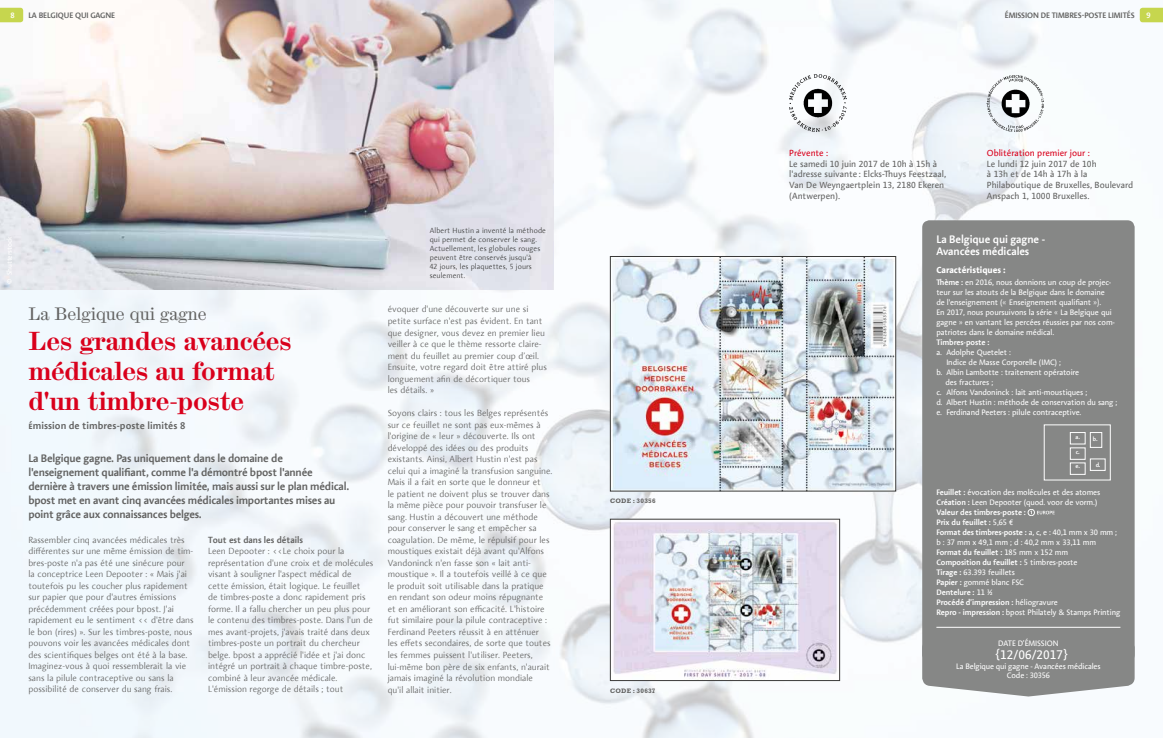
<style>
.page{position:relative;width:1163px;height:738px;background:#fff}
.page>*{position:absolute;margin:0;border:0;box-sizing:border-box;transform-origin:0 0}
.t1{font:700 23px/30px "Scotch Micro";letter-spacing:-.01em;color:#d9001b}
.t2{font:16px "Scotch Micro";letter-spacing:-.01em;color:#626261}
.t3{font:12.6px "Aroma No 2 LT Com";color:#fff}
.t4{font:600 11px/14px "Aroma No 2 LT Com";letter-spacing:-.02em;color:#626261}
.t5{font:600 11px/12px "Aroma No 2 LT Com";letter-spacing:-.01em;color:#fff}
.t6{font:600 10px "Aroma No 2 LT Com";letter-spacing:.005em;color:#626261}
.t7{font:300 9px/11.5px "Aroma No 2 LT Com";color:#626261}
.t8{font:9px/10.8px "Aroma No 2 LT Com";color:#626261}
.t9{font:9px "Aroma No 2 LT Com";color:#d9001b}
.t10{font:600 9px "Aroma No 2 LT Com";color:#626261}
.t11{font:700 9px "Aroma No 2 LT Com";color:#fff}
.t12{font:8px/10px "Aroma No 2 LT Com";letter-spacing:-.01em;color:#fff}
.t13{font:600 8px "Aroma No 2 LT Com";letter-spacing:-.01em;color:#626261}
.t14{font:600 8px "Aroma No 2 LT Com";letter-spacing:-.01em;color:#fff}
.t15{font:300 7.5px/9px "Aroma No 2 LT Com";letter-spacing:.015em;color:#3a3a39}
.t16{font:700 6.5px "Rockwell";letter-spacing:.03em;color:#626261}
.t17{font:600 6px "Aroma No 2 LT Com";color:#fff}
.s1{font-weight:600}
.s2{font-weight:300;font-size:9px}
</style>
<div class="page">
<img style="left:0;top:0;width:1162px;height:737px">
<svg style="left:1139px;top:8px;width:23px;height:14px"></svg>
<img style="left:0;top:0;width:553px;height:289px">
<svg style="left:0;top:8px;width:23px;height:14px"></svg>
<img style="left:789px;top:75px;width:56px;height:56px">
<div style="left:922px;top:220px;width:212px;height:441px;background:#868786;border-radius:7px"></div>
<svg style="left:1030px;top:510px;width:24px;height:4px"></svg>
<div style="left:1027px;top:509px;width:7px;height:6px;border:1px solid #fff;border-radius:50%"></div>
<div style="left:922px;top:640px;width:212px;height:45px;background:#868786;border-radius:7px"></div>
<img style="left:612px;top:258px;width:281px;height:230px">
<div style="left:610px;top:256px;width:285px;height:234px;border:1px solid #3a3a39"></div>
<img style="left:612px;top:520px;width:225px;height:158px">
<div style="left:610px;top:518px;width:229px;height:162px;border:1px solid #3a3a39"></div>
<div style="left:1043px;top:424px;width:67px;height:56px;border:1px solid #fff"></div>
<div style="left:1069px;top:432px;width:16px;height:12px;border:1px solid #fff"></div>
<div style="left:1069px;top:447px;width:16px;height:12px;border:1px solid #fff"></div>
<div style="left:1069px;top:462px;width:16px;height:12px;border:1px solid #fff"></div>
<div style="left:1089px;top:432px;width:12px;height:15px;border:1px solid #fff"></div>
<div style="left:1089px;top:458px;width:16px;height:12px;border:1px solid #fff"></div>
<hr style="left:936px;top:626px;width:184px;height:1px;background:#fff">
<img style="left:986px;top:76px;width:57px;height:55px">
<p class="t14" style="left:10px;top:10px;width:6px">8</p>
<p class="t13" style="left:28px;top:10px;width:88px">LA BELGIQUE QUI GAGNE</p>
<p class="t13" style="left:1004px;top:10px;width:131px">ÉMISSION DE TIMBRES-POSTE LIMITÉS</p>
<p class="t14" style="left:1146px;top:10px;width:6px">9</p>
<h2 class="t2" style="left:28px;top:303px;width:180px">La Belgique qui gagne</h2>
<h1 class="t1" style="left:28px;top:326px;width:265px">Les grandes avancées médicales au format d'un timbre-poste</h1>
<p class="t6" style="left:28px;top:418px;width:158px">Émission de timbres-poste limités 8</p>
<p class="t4" style="left:28px;top:450px;width:322px">La Belgique gagne. Pas uniquement dans le domaine de l'enseignement qualifiant, comme l'a démontré bpost l'année dernière à travers une émission limitée, mais aussi sur le plan médical. bpost met en avant cinq avancées médicales importantes mises au point grâce aux connaissances belges.</p>
<p class="t7" style="left:28px;top:533px;width:167px">Rassembler cinq avancées médicales très différentes sur une même émission de tim&shy;bres-poste n'a pas été une sinécure pour<br>la conceptrice Leen Depooter : « Mais j'ai toutefois pu les coucher plus rapidement sur papier que pour d'autres émissions précédemment créées pour bpost. J'ai rapidement eu le sentiment &lt;&lt; d'être dans le bon (rires) ». Sur les timbres-poste, nous pouvons voir les avancées médicales dont des scientifiques belges ont été à la base.<br>Imaginez-vous à quoi ressemblerait la vie sans la pilule contraceptive ou sans la possibilité de conserver du sang frais.</p>
<p class="t10" style="left:208px;top:533px;width:97px">Tout est dans les détails</p>
<p class="t7" style="left:208px;top:545px;width:167px">Leen Depooter : &lt;&lt;Le choix pour la représentation d'une croix et de molécules visant à souligner l'aspect médical de cette émission, était logique. Le feuillet<br>de timbres-poste a donc rapidement pris forme. Il a fallu chercher un peu plus pour le contenu des timbres-poste. Dans l'un de mes avant-projets, j'avais traité dans deux timbres-poste un portrait du chercheur belge. bpost a apprécié l'idée et j'ai donc intégré un portrait à chaque timbre-poste, combiné à leur avancée médicale.<br>L'émission regorge de détails ; tout</p>
<p class="t15" style="left:429px;top:225px;width:118px">Albert Hustin a inventé la méthode qui permet de conserver le sang.<br>Actuellement, les globules rouges peuvent être conservés jusqu'à<br>42 jours, les plaquettes, 5 jours seulement.</p>
<p class="t7" style="left:387px;top:303px;width:161px">évoquer d'une découverte sur une si petite surface n'est pas évident. En tant que designer, vous devez en premier lieu veiller à ce que le thème ressorte claire&shy;ment du feuillet au premier coup d’œil.<br>Ensuite, votre regard doit être attiré plus longuement afin de décortiquer tous<br>les détails. »</p>
<p class="t7" style="left:387px;top:407px;width:166px">Soyons clairs : tous les Belges représentés sur ce feuillet ne sont pas eux-mêmes à l'origine de « leur » découverte. Ils ont développé des idées ou des produits existants. Ainsi, Albert Hustin n'est pas celui qui a imaginé la transfusion sanguine.<br>Mais il a fait en sorte que le donneur et<br>le patient ne doivent plus se trouver dans la même pièce pour pouvoir transfuser le sang. Hustin a découvert une méthode pour conserver le sang et empêcher sa coagulation. De même, le répulsif pour les moustiques existait déjà avant qu'Alfons Vandoninck n'en fasse son « lait anti&shy;moustique ». Il a toutefois veillé à ce que le produit soit utilisable dans la pratique en rendant son odeur moins répugnante et en améliorant son efficacité. L'histoire fut similaire pour la pilule contraceptive :<br>Ferdinand Peeters réussit à en atténuer<br>les effets secondaires, de sorte que toutes les femmes puissent l'utiliser. Peeters, lui-même bon père de six enfants, n'aurait jamais imaginé la révolution mondiale<br>qu'il allait initier.</p>
<p class="t16" style="left:610px;top:496px;width:47px">CODE : 30356</p>
<p class="t16" style="left:610px;top:686px;width:47px">CODE : 30637</p>
<p class="t9" style="left:986px;top:147px;width:104px">Oblitération premier jour :</p>
<p class="t8" style="left:986px;top:158px;width:148px">Le lundi 12 juin 2017 de 10h<br>à 13h et de 14h à 17h à la<br>Philaboutique de Bruxelles, Boulevard<br>Anspach 1, 1000 Bruxelles.</p>
<p class="t5" style="left:936px;top:232px;width:110px">La Belgique qui gagne -<br>Avancées médicales</p>
<p class="t11" style="left:936px;top:263px;width:71px">Caractéristiques :</p>
<p class="t12" style="left:936px;top:277px;width:180px"><span class="s1">Thème :</span> en 2016, nous donnions un coup de projec&shy;teur sur les atouts de la Belgique dans le domaine de l'enseignement (<span class="s2">«</span> Enseignement qualifiant <span class="s2">»)</span>.<br>En 2017, nous poursuivons la série <span class="s2">«</span> La Belgique qui gagne <span class="s2">»</span> en vantant les percées réussies par nos com&shy;patriotes dans le domaine médical.</p>
<p class="t14" style="left:936px;top:337px;width:55px">Timbres-poste :</p>
<p class="t12" style="left:936px;top:347px;width:76px">a. Adolphe Quetelet :</p>
<p class="t12" style="left:946px;top:357px;width:116px">Indice de Masse Corporelle (IMC) ;</p>
<p class="t12" style="left:936px;top:367px;width:144px">b. Albin Lambotte : traitement opératoire</p>
<p class="t12" style="left:945px;top:377px;width:49px">des fractures ;</p>
<p class="t12" style="left:936px;top:387px;width:152px">c. Alfons Vandoninck : lait anti-moustiques ;</p>
<p class="t12" style="left:936px;top:397px;width:182px">d. Albert Hustin : méthode de conservation du sang ;</p>
<p class="t12" style="left:936px;top:407px;width:146px">e. Ferdinand Peeters : pilule contraceptive.</p>
<p class="t9" style="left:789px;top:147px;width:41px">Prévente :</p>
<p class="t8" style="left:789px;top:158px;width:158px">Le samedi 10 juin 2017 de 10h à 15h à l'adresse suivante : Elcks-Thuys Feestzaal,<br>Van De Weyngaertplein 13, 2180 Ekeren (Antwerpen).</p>
<p class="t17" style="left:1075px;top:432px;width:6px">a.</p>
<p class="t17" style="left:1075px;top:461px;width:6px">e.</p>
<p class="t17" style="left:1075px;top:448px;width:6px">c.</p>
<p class="t17" style="left:1092px;top:435px;width:6px">b.</p>
<p class="t17" style="left:1095px;top:460px;width:6px">d.</p>
<p class="t12" style="left:936px;top:487px;width:185px"><span class="s1">Feuillet :</span> évocation des molécules et des atomes <span class="s1">Création :</span> Leen Depooter (quod. voor de vorm.)<br><span class="s1">Valeur des timbres-poste :<br>Prix du feuillet :</span> 5,65 €<br><span class="s1">Format des timbres-poste :</span> a, c, e : 40,1 mm x 30 mm ; b : 37 mm x 49,1 mm ; d : 40,2 mm x 33,11 mm <span class="s1">Format du feuillet :</span> 185 mm x 152 mm<br><span class="s1">Composition du feuillet :</span> 5 timbres-poste<br><span class="s1">Tirage :</span> 63.393 feuillets<br><span class="s1">Papier :</span> gommé blanc FSC<br><span class="s1">Dentelure :</span> 11 ½<br><span class="s1">Procédé d’impression :</span> héliogravure<br><span class="s1">Repro - impression :</span> bpost Philately &amp; Stamps Printing</p>
<p class="t12" style="left:998px;top:637px;width:62px">DATE D’ÉMISSION</p>
<h3 class="t3" style="left:995px;top:646px;width:74px">{12/06/2017}</h3>
<p class="t12" style="left:955px;top:661px;width:146px;line-height:9px;text-align:center">La Belgique qui gagne - Avancées médicales<br>Code : 30356</p>
</div>
